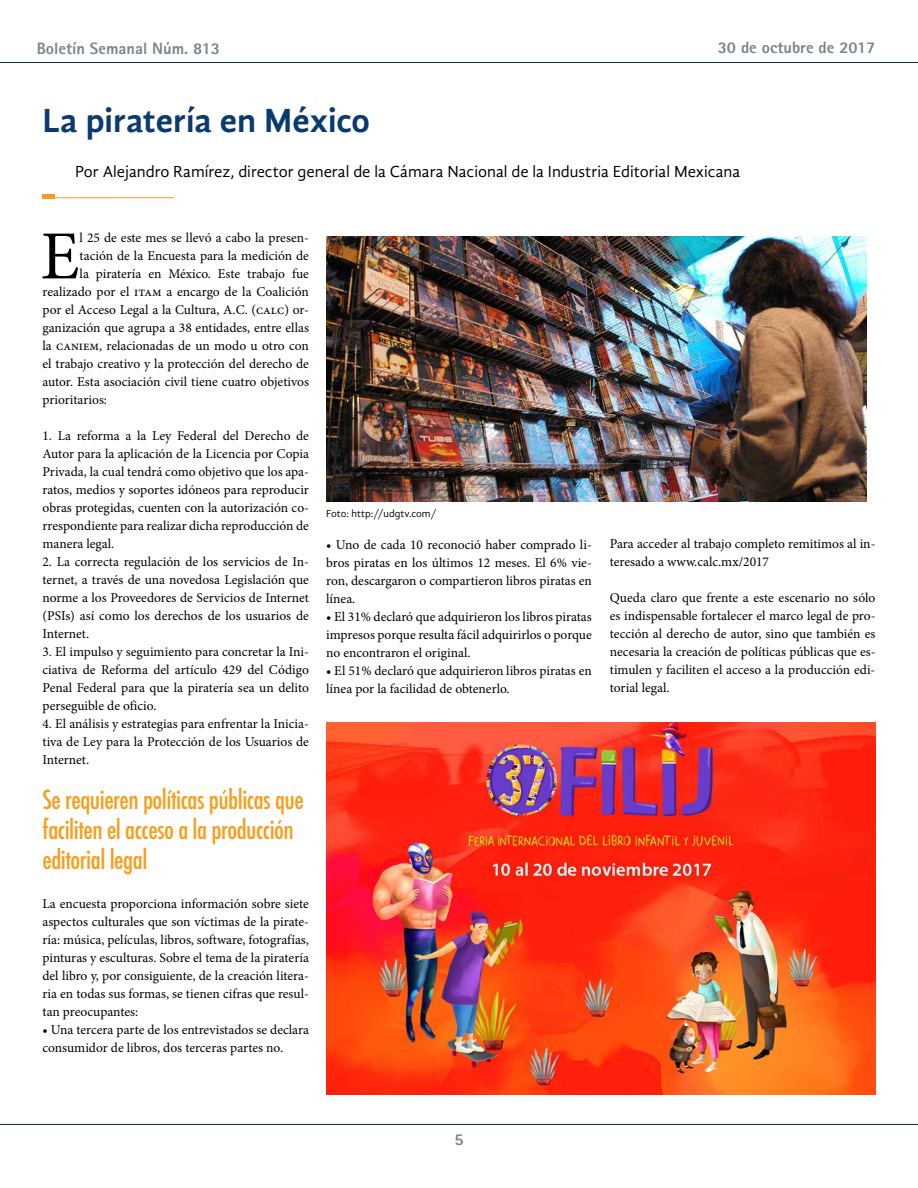
<style>
.page{position:relative;width:918px;height:1188px;background:#fff}
.page>*{position:absolute;margin:0;border:0;box-sizing:border-box;transform-origin:0 0}
.t1{font:68.85px "Minion Pro";color:#000}
.t2{font:700 34.5px "Gandhi Sans";color:#0a3a6e}
.t3{font:500 condensed 25.5px/30px "Futura";letter-spacing:-.02em;color:#f99d1c}
.t4{font:16.5px "Gandhi Sans";color:#000}
.t5{font:800 16.5px "Rotis Sans Serif";color:#808285}
.t6{font:13.5px/18px "Minion Pro";color:#000;text-align:justify}
.t7{font:10.5px "Gandhi Sans";color:#000}
</style>
<div class="page">
<hr style="left:0;top:62px;width:918px;height:1px;background:#00295c">
<hr style="left:0;top:1124px;width:918px;height:1px;background:#00295c">
<hr style="left:43px;top:197px;width:131px;height:1px;background:#f99d1c">
<div style="left:43px;top:194px;width:12px;height:5px;background:#f99d1c"></div>
<img style="left:326px;top:722px;width:549px;height:372px">
<img style="left:326px;top:236px;width:540px;height:266px">
<p class="t5" style="left:37px;top:38px;width:185px">Boletín Semanal Núm. 813</p>
<p class="t5" style="left:718px;top:37px;width:159px">30 de octubre de 2017</p>
<h2 class="t2" style="left:43px;top:100px;width:329px">La piratería en México</h2>
<p class="t4" style="left:75px;top:162px;width:667px">Por Alejandro Ramírez, director general de la Cámara Nacional de la Industria Editorial Mexicana</p>
<h1 class="t1" style="left:41px;top:210px;width:41px">E</h1>
<p class="t6" style="left:80px;top:229px;width:231px">l 25 de este mes se llevó a cabo la presen-</p>
<p class="t6" style="left:80px;top:247px;width:231px">tación de la Encuesta para la medición de</p>
<p class="t6" style="left:80px;top:265px;width:231px">la piratería en México. Este trabajo fue</p>
<p class="t6" style="left:43px;top:283px;width:268px">realizado por el itam a encargo de la Coalición</p>
<p class="t6" style="left:43px;top:301px;width:268px">por el Acceso Legal a la Cultura, A.C. (calc) or-</p>
<p class="t6" style="left:43px;top:319px;width:268px">ganización que agrupa a 38 entidades, entre ellas</p>
<p class="t6" style="left:43px;top:337px;width:268px">la caniem, relacionadas de un modo u otro con</p>
<p class="t6" style="left:43px;top:355px;width:268px">el trabajo creativo y la protección del derecho de</p>
<p class="t6" style="left:43px;top:373px;width:268px">autor. Esta asociación civil tiene cuatro objetivos</p>
<p class="t6" style="left:43px;top:391px;width:66px">prioritarios:</p>
<p class="t6" style="left:43px;top:427px;width:268px">1. La reforma a la Ley Federal del Derecho de Autor para la aplicación de la Licencia por Copia Privada, la cual tendrá como objetivo que los apa&shy;ratos, medios y soportes idóneos para reproducir obras protegidas, cuenten con la autorización co&shy;rrespondiente para realizar dicha reproducción de manera legal.</p>
<p class="t6" style="left:43px;top:553px;width:268px">2. La correcta regulación de los servicios de In&shy;ternet, a través de una novedosa Legislación que norme a los Proveedores de Servicios de Internet (PSIs) así como los derechos de los usuarios de Internet.</p>
<p class="t6" style="left:43px;top:643px;width:268px">3. El impulso y seguimiento para concretar la Ini&shy;ciativa de Reforma del artículo 429 del Código Penal Federal para que la piratería sea un delito perseguible de oficio.</p>
<p class="t6" style="left:43px;top:715px;width:268px">4. El análisis y estrategias para enfrentar la Inicia&shy;tiva de Ley para la Protección de los Usuarios de Internet.</p>
<h3 class="t3" style="left:43px;top:785px;width:263px">Se requieren políticas públicas que faciliten el acceso a la producción editorial legal</h3>
<p class="t6" style="left:43px;top:895px;width:268px">La encuesta proporciona información sobre siete aspectos culturales que son víctimas de la pirate&shy;ría: música, películas, libros, software, fotografías, pinturas y esculturas. Sobre el tema de la piratería del libro y, por consiguiente, de la creación litera&shy;ria en todas sus formas, se tienen cifras que resul&shy;tan preocupantes:</p>
<p class="t6" style="left:43px;top:1021px;width:268px">• Una tercera parte de los entrevistados se declara consumidor de libros, dos terceras partes no.</p>
<p class="t7" style="left:326px;top:507px;width:112px">Foto: http://udgtv.com/</p>
<p class="t6" style="left:326px;top:536px;width:267px">• Uno de cada 10 reconoció haber comprado li&shy;bros piratas en los últimos 12 meses. El 6% vie&shy;ron, descargaron o compartieron libros piratas en línea.</p>
<p class="t6" style="left:326px;top:607px;width:267px">• El 31% declaró que adquirieron los libros piratas impresos porque resulta fácil adquirirlos o porque no encontraron el original.</p>
<p class="t6" style="left:326px;top:661px;width:267px">• El 51% declaró que adquirieron libros piratas en línea por la facilidad de obtenerlo.</p>
<p class="t6" style="left:610px;top:535px;width:267px">Para acceder al trabajo completo remitimos al in&shy;teresado a www.calc.mx/2017</p>
<p class="t6" style="left:610px;top:589px;width:267px">Queda claro que frente a este escenario no sólo es indispensable fortalecer el marco legal de pro&shy;tección al derecho de autor, sino que también es necesaria la creación de políticas públicas que es&shy;timulen y faciliten el acceso a la producción edi&shy;torial legal.</p>
<p class="t5" style="left:455px;top:1129px;width:11px">5</p>
</div>
